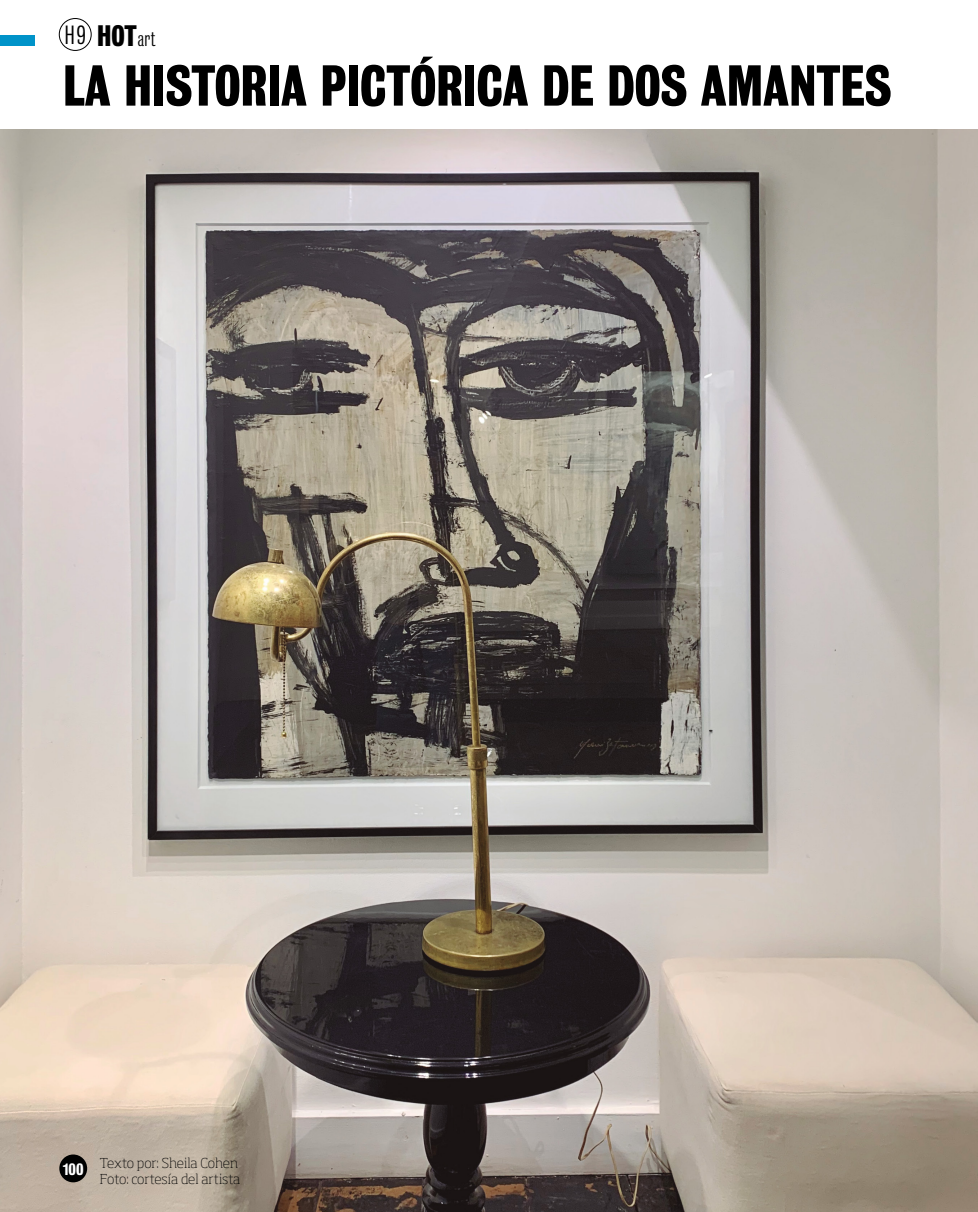
<style>
.page{position:relative;width:978px;height:1212px;background:#fff}
.page>*{position:absolute;margin:0;border:0;box-sizing:border-box;transform-origin:0 0}
.t1{font:700 52.5px "Bureau Grot Cond";color:#000}
.t2{font:700 27px "Bureau Grot Cond";color:#000}
.t3{font:300 24px "Bureau Grot Cond";color:#000}
.t4{font:300 19.5px "Bureau Grot Cond";color:#000}
.t5{font:700 15px "Bureau Grot Cond";color:#fff}
.t6{font:200 13.5px/16.2px "Soho Std";letter-spacing:-.01em;color:#000}
</style>
<div class="page">
<img style="left:0;top:130px;width:978px;height:1082px">
<div style="left:59px;top:18px;width:33px;height:33px;border:1px solid #000;border-radius:50%"></div>
<div style="left:0;top:35px;width:34px;height:11px;background:#0093c9"></div>
<div style="left:59px;top:1154px;width:28px;height:28px;background:#000;border-radius:50%"></div>
<h2 class="t2" style="left:97px;top:20px;width:41px">HOT</h2>
<h3 class="t3" style="left:65px;top:22px;width:22px">H9</h3>
<h3 class="t4" style="left:138px;top:28px;width:19px">art</h3>
<h1 class="t1" style="left:63px;top:55px;width:830px">LA HISTORIA PICTÓRICA DE DOS AMANTES</h1>
<p class="t5" style="left:63px;top:1160px;width:22px">100</p>
<p class="t6" style="left:100px;top:1155px;width:142px">Texto por: Sheila Cohen<br>Foto: cortesía del artista</p>
</div>
